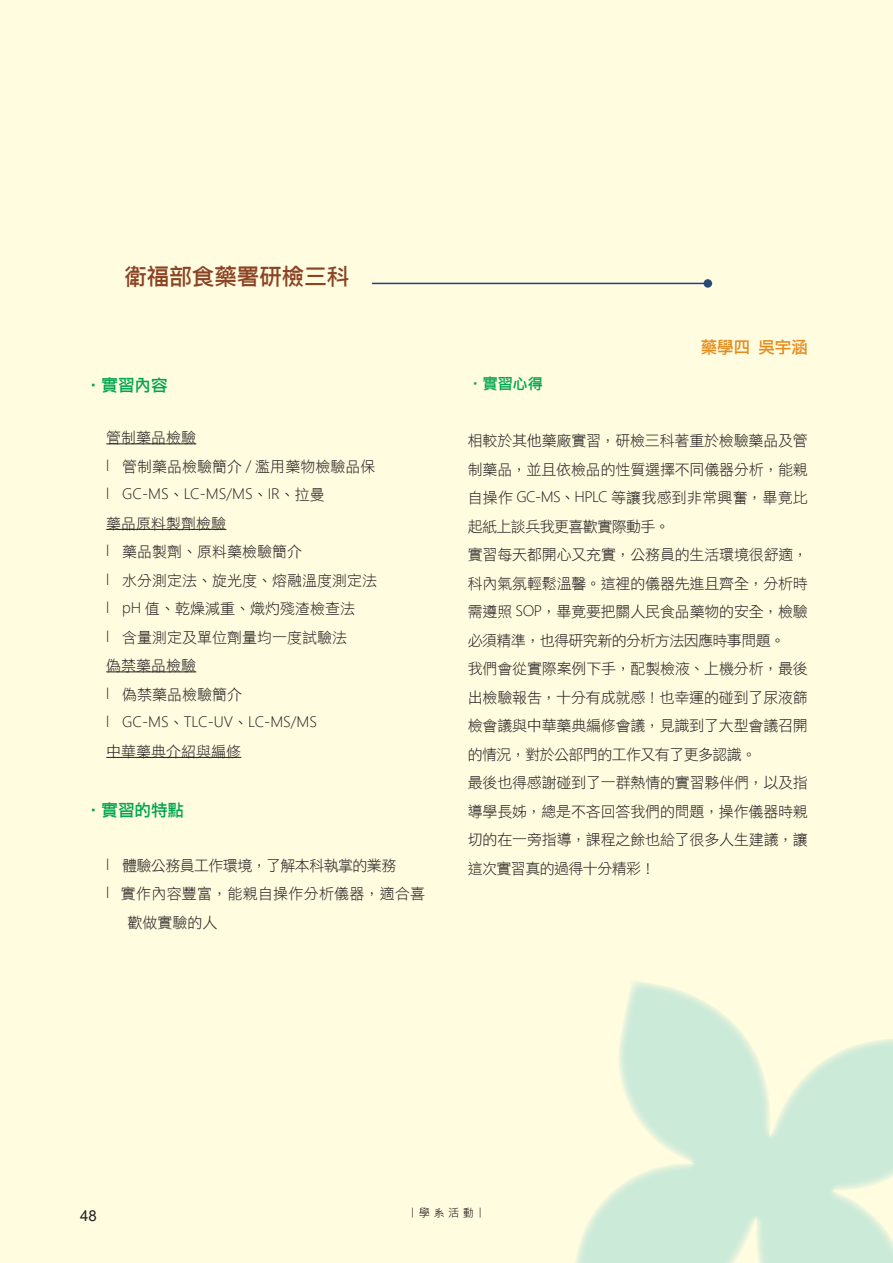
<style>
.page{position:relative;width:893px;height:1263px;background:#fffce0}
.page>*{position:absolute;margin:0;border:0;box-sizing:border-box;transform-origin:0 0}
.t1{font:22.5px "DF Li Hei W5 WIN BF";color:#8b4324}
.t2{font:16.5px "DF Li Hei W5 WIN BF";color:#00a54f}
.t3{font:16.5px "DF Li Hei W5 WIN BF";color:#e68a1b}
.t4{font:15px/28.5px "DF Li Hei W3 WIN BF";letter-spacing:-.01em;color:#231f20}
.t5{font:15px "DF Li Hei W3 WIN BF";letter-spacing:.015em;color:#231f20}
.t6{font:15px "DF Li Hei W3 WIN BF";letter-spacing:-.04em;color:#231f20}
.t7{font:15px "DF Li Hei W5 WIN BF";color:#00a54f}
.t8{font:15px "Arial";color:#231f20}
.t9{font:14.25px "Microsoft Jheng Hei UI Light";color:#231f20}
.t10{font:11.25px "Microsoft Jheng Hei";letter-spacing:.3em;color:#231f20}
.s1{font-family:"Microsoft Jheng Hei UI Light";font-size:14.25px}
.s2{font-family:"DF Li Hei W3 WIN BF";font-size:15px}
</style>
<div class="page">
<hr style="left:106px;top:443px;width:90px;height:1px;background:#231f20">
<hr style="left:106px;top:529px;width:120px;height:1px;background:#231f20">
<hr style="left:106px;top:671px;width:90px;height:1px;background:#231f20">
<hr style="left:106px;top:757px;width:135px;height:1px;background:#231f20">
<hr style="left:372px;top:283px;width:340px;height:1px;background:#253f8e">
<div style="left:704px;top:279px;width:8px;height:9px;background:#294a78;border-radius:50%"></div>
<svg style="left:575px;top:981px;width:318px;height:282px;fill:#cbead8"></svg>
<h1 class="t1" style="left:124px;top:265px;width:226px">衛福部食藥署研檢三科</h1>
<p class="t2" style="left:85px;top:377px;width:84px">•實習內容</p>
<p class="t4" style="left:106px;top:424px;width:271px">管制藥品檢驗<br><span class="s1">l</span> 管制藥品檢驗簡介 <span class="s1">/</span> 濫用藥物檢驗品保</p>
<p class="t9" style="left:106px;top:485px;width:220px">l GC-MS<span class="s2">、</span>LC-MS/MS<span class="s2">、</span>IR<span class="s2">、拉曼</span></p>
<p class="t4" style="left:106px;top:509px;width:272px">藥品原料製劑檢驗<br><span class="s1">l</span> 藥品製劑、原料藥檢驗簡介<br><span class="s1">l</span> 水分測定法、旋光度、熔融溫度測定法<span class="s1">l pH</span> 值、乾燥減重、熾灼殘渣檢查法<br><span class="s1">l</span> 含量測定及單位劑量均一度試驗法<br>偽禁藥品檢驗<br><span class="s1">l</span> 偽禁藥品檢驗簡介</p>
<p class="t9" style="left:106px;top:713px;width:212px">l GC-MS<span class="s2">、</span>TLC-UV<span class="s2">、</span>LC-MS/MS</p>
<p class="t4" style="left:106px;top:737px;width:136px">中華藥典介紹與編修</p>
<p class="t2" style="left:85px;top:802px;width:101px">•實習的特點</p>
<p class="t6" style="left:106px;top:858px;width:292px"><span class="s1">l</span> 體驗公務員工作環境，了解本科執掌的業務</p>
<p class="t5" style="left:106px;top:886px;width:320px"><span class="s1">l</span> 實作內容豐富，能親自操作分析儀器，適合喜</p>
<p class="t4" style="left:128px;top:908px;width:92px">歡做實驗的人</p>
<p class="t7" style="left:468px;top:376px;width:76px">•實習心得</p>
<p class="t3" style="left:701px;top:339px;width:109px">藥學四 吳宇涵</p>
<p class="t4" style="left:468px;top:427px;width:342px">相較於其他藥廠實習，研檢三科著重於檢驗藥品及管制藥品，並且依檢品的性質選擇不同儀器分析，能親自操作 <span class="s1">GC-MS</span>、<span class="s1">HPLC</span> 等讓我感到非常興奮，畢竟比起紙上談兵我更喜歡實際動手。<br>實習每天都開心又充實，公務員的生活環境很舒適，科內氣氛輕鬆溫馨。這裡的儀器先進且齊全，分析時需遵照 <span class="s1">SOP</span>，畢竟要把關人民食品藥物的安全，檢驗必須精準，也得研究新的分析方法因應時事問題。<br>我們會從實際案例下手，配製檢液、上機分析，最後出檢驗報告，十分有成就感！也幸運的碰到了尿液篩檢會議與中華藥典編修會議，見識到了大型會議召開的情況，對於公部門的工作又有了更多認識。<br>最後也得感謝碰到了一群熱情的實習夥伴們，以及指導學長姊，總是不吝回答我們的問題，操作儀器時親切的在一旁指導，課程之餘也給了很多人生建議，讓這次實習真的過得十分精彩！</p>
<p class="t8" style="left:80px;top:1205px;width:18px">48</p>
<p class="t10" style="left:410px;top:1205px;width:75px">ￜ學系活動ￜ</p>
</div>
